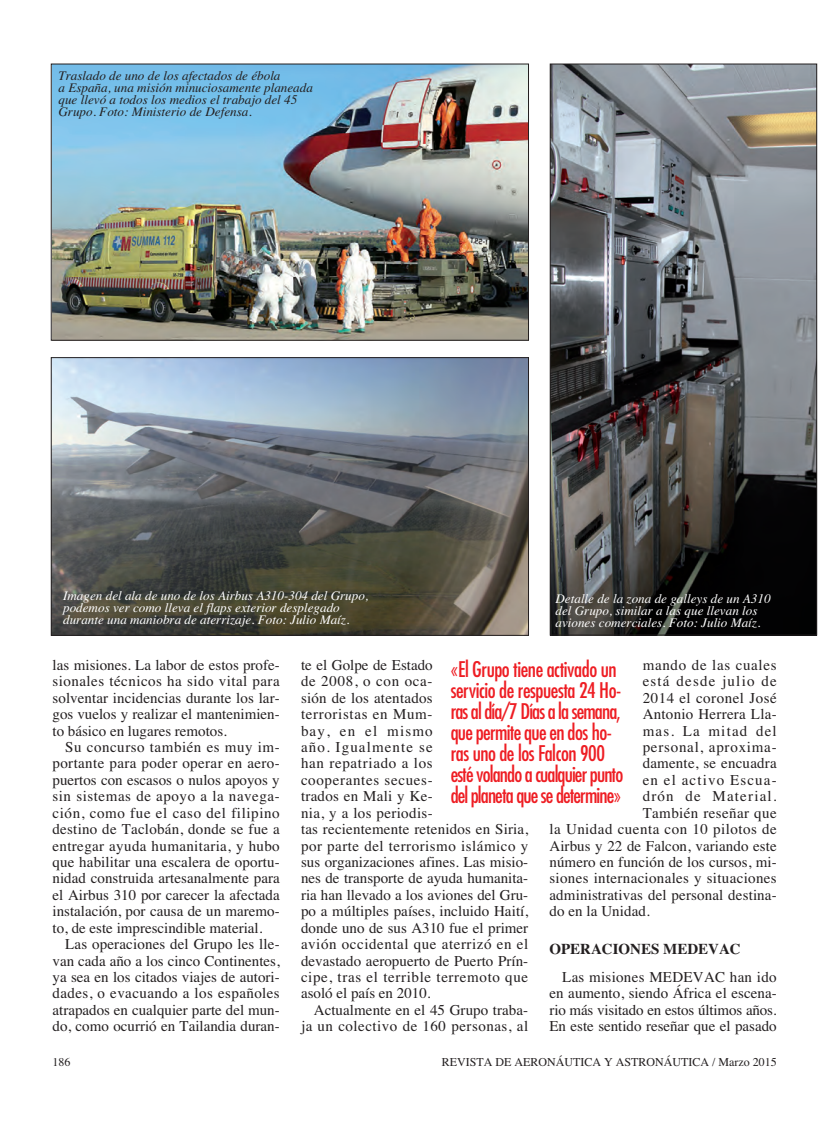
<style>
.page{position:relative;width:825px;height:1127px;background:#fff}
.page>*{position:absolute;margin:0;border:0;box-sizing:border-box;transform-origin:0 0}
.t1{font:condensed 21px/21px "Futura";letter-spacing:-.035em;color:#ee1d23}
.t2{font:15px/16.4px "Times";letter-spacing:.01em;color:#231f20}
.t3{font:15px "Times";letter-spacing:.035em;color:#231f20}
.t4{font:15px "Times";letter-spacing:.045em;color:#231f20}
.t5{font:15px "Times";letter-spacing:.04em;color:#231f20}
.t6{font:15px "Times";letter-spacing:.03em;color:#231f20}
.t7{font:15px "Times";letter-spacing:.075em;color:#231f20}
.t8{font:15px "Times";letter-spacing:.08em;color:#231f20}
.t9{font:15px "Times";letter-spacing:.05em;color:#231f20}
.t10{font:italic 13.2px/12px "Times";color:#fff}
.t11{font:italic 13.2px/12px "Times";color:#231f20}
.t12{font:12px "Times";color:#231f20}
.s1{font-weight:700}
</style>
<div class="page">
<img style="left:552px;top:66px;width:263px;height:567px">
<div style="left:550px;top:64px;width:267px;height:571px;border:1px solid #231f20"></div>
<img style="left:53px;top:66px;width:474px;height:272px">
<div style="left:51px;top:64px;width:478px;height:276px;border:1px solid #231f20"></div>
<img style="left:53px;top:359px;width:474px;height:274px">
<div style="left:51px;top:357px;width:478px;height:278px;border:1px solid #231f20"></div>
<p class="t11" style="left:58px;top:71px;width:256px">Traslado de uno de los afectados de ébola<br>a España, una misión minuciosamente planeada que llevó a todos los medios el trabajo del 45<br>Grupo. Foto: Ministerio de Defensa.</p>
<p class="t10" style="left:63px;top:590px;width:307px">Imagen del ala de uno de los Airbus A310-304 del Grupo, podemos ver como lleva el flaps exterior desplegado durante una maniobra de aterrizaje. Foto: Julio Maíz.</p>
<p class="t10" style="left:555px;top:594px;width:217px">Detalle de la zona de galleys de un A310 del Grupo, similar a las que llevan los aviones comerciales. Foto: Julio Maíz.</p>
<p class="t2" style="left:53px;top:658px;width:229px">las misiones. La labor de estos profe-</p>
<p class="t3" style="left:53px;top:676px;width:229px">sionales técnicos ha sido vital para</p>
<p class="t2" style="left:53px;top:691px;width:229px">solventar incidencias durante los lar-</p>
<p class="t2" style="left:53px;top:707px;width:229px">gos vuelos y realizar el mantenimien-</p>
<p class="t2" style="left:53px;top:724px;width:176px">to básico en lugares remotos.</p>
<p class="t3" style="left:65px;top:741px;width:216px">Su concurso también es muy im-</p>
<p class="t2" style="left:53px;top:757px;width:229px">portante para poder operar en aero-</p>
<p class="t2" style="left:53px;top:773px;width:229px">puertos con escasos o nulos apoyos y</p>
<p class="t3" style="left:53px;top:791px;width:229px">sin sistemas de apoyo a la navega-</p>
<p class="t5" style="left:53px;top:807px;width:229px">ción, como fue el caso del filipino</p>
<p class="t2" style="left:53px;top:822px;width:229px">destino de Taclobán, donde se fue a</p>
<p class="t2" style="left:53px;top:839px;width:229px">entregar ayuda humanitaria, y hubo</p>
<p class="t2" style="left:53px;top:855px;width:229px">que habilitar una escalera de oportu-</p>
<p class="t2" style="left:53px;top:871px;width:229px">nidad construida artesanalmente para</p>
<p class="t2" style="left:53px;top:888px;width:229px">el Airbus 310 por carecer la afectada</p>
<p class="t2" style="left:53px;top:904px;width:229px">instalación, por causa de un maremo-</p>
<p class="t2" style="left:53px;top:921px;width:211px">to, de este imprescindible material.</p>
<p class="t2" style="left:65px;top:937px;width:216px">Las operaciones del Grupo les lle-</p>
<p class="t2" style="left:53px;top:954px;width:229px">van cada año a los cinco Continentes,</p>
<p class="t2" style="left:53px;top:970px;width:229px">ya sea en los citados viajes de autori-</p>
<p class="t6" style="left:53px;top:988px;width:229px">dades, o evacuando a los españoles</p>
<p class="t2" style="left:53px;top:1003px;width:229px">atrapados en cualquier parte del mun-</p>
<p class="t2" style="left:53px;top:1019px;width:229px">do, como ocurrió en Tailandia duran-</p>
<p class="t2" style="left:301px;top:658px;width:133px">te el Golpe de Estado</p>
<p class="t9" style="left:301px;top:676px;width:133px">de 2008, o con oca-</p>
<p class="t2" style="left:301px;top:691px;width:133px">sión de los atentados</p>
<p class="t4" style="left:301px;top:709px;width:133px">terroristas en Mum-</p>
<p class="t7" style="left:301px;top:725px;width:133px">bay, en el mismo</p>
<p class="t7" style="left:301px;top:741px;width:133px">año. Igualmente se</p>
<p class="t4" style="left:301px;top:758px;width:133px">han repatriado a los</p>
<p class="t4" style="left:301px;top:774px;width:133px">cooperantes secues-</p>
<p class="t2" style="left:301px;top:789px;width:133px">trados en Mali y Ke-</p>
<p class="t2" style="left:301px;top:806px;width:133px">nia, y a los periodis-</p>
<p class="t2" style="left:301px;top:822px;width:229px">tas recientemente retenidos en Siria,</p>
<p class="t3" style="left:301px;top:840px;width:229px">por parte del terrorismo islámico y</p>
<p class="t2" style="left:301px;top:855px;width:229px">sus organizaciones afines. Las misio-</p>
<p class="t2" style="left:301px;top:871px;width:229px">nes de transporte de ayuda humanita-</p>
<p class="t2" style="left:301px;top:888px;width:229px">ria han llevado a los aviones del Gru-</p>
<p class="t2" style="left:301px;top:904px;width:229px">po a múltiples países, incluido Haití,</p>
<p class="t2" style="left:301px;top:921px;width:229px">donde uno de sus A310 fue el primer</p>
<p class="t5" style="left:301px;top:938px;width:229px">avión occidental que aterrizó en el</p>
<p class="t2" style="left:301px;top:954px;width:229px">devastado aeropuerto de Puerto Prín-</p>
<p class="t4" style="left:301px;top:971px;width:229px">cipe, tras el terrible terremoto que</p>
<p class="t2" style="left:301px;top:986px;width:131px">asoló el país en 2010.</p>
<p class="t2" style="left:314px;top:1003px;width:216px">Actualmente en el 45 Grupo traba-</p>
<p class="t3" style="left:301px;top:1021px;width:229px">ja un colectivo de 160 personas, al</p>
<p class="t4" style="left:643px;top:659px;width:136px">mando de las cuales</p>
<p class="t8" style="left:643px;top:676px;width:136px">está desde julio de</p>
<p class="t3" style="left:643px;top:692px;width:136px">2014 el coronel José</p>
<p class="t2" style="left:643px;top:707px;width:136px">Antonio Herrera Lla-</p>
<p class="t8" style="left:643px;top:725px;width:136px">mas. La mitad del</p>
<p class="t9" style="left:643px;top:741px;width:136px">personal, aproxima-</p>
<p class="t2" style="left:643px;top:757px;width:136px">damente, se encuadra</p>
<p class="t7" style="left:643px;top:774px;width:136px">en el activo Escua-</p>
<p class="t8" style="left:643px;top:791px;width:136px">drón de Material.</p>
<p class="t2" style="left:643px;top:806px;width:136px">También reseñar que</p>
<p class="t6" style="left:549px;top:824px;width:229px">la Unidad cuenta con 10 pilotos de</p>
<p class="t2" style="left:549px;top:839px;width:229px">Airbus y 22 de Falcon, variando este</p>
<p class="t2" style="left:549px;top:855px;width:229px">número en función de los cursos, mi-</p>
<p class="t2" style="left:549px;top:871px;width:229px">siones internacionales y situaciones</p>
<p class="t2" style="left:549px;top:888px;width:229px">administrativas del personal destina-</p>
<p class="t2" style="left:549px;top:904px;width:102px">do en la Unidad.</p>
<p class="t2" style="left:562px;top:936px;width:216px;line-height:28.3px;text-indent:-13px"><span class="s1">OPERACIONES MEDEVAC<br></span>Las misiones MEDEVAC han ido</p>
<p class="t2" style="left:549px;top:986px;width:229px;text-align:justify">en aumento, siendo África el escena&shy;rio más visitado en estos últimos años.<br>En este sentido reseñar que el pasado</p>
<p class="t1" style="left:451px;top:661px;width:174px">«El Grupo tiene activado un servicio de respuesta 24 Ho&shy;ras al día/7 Días a la semana, que permite que en dos ho&shy;ras uno de los Falcon 900 esté volando a cualquier punto del planeta que se determine»</p>
<p class="t12" style="left:53px;top:1058px;width:19px">186</p>
<p class="t12" style="left:442px;top:1058px;width:336px">REVISTA DE AERONÁUTICA Y ASTRONÁUTICA / Marzo 2015</p>
</div>
